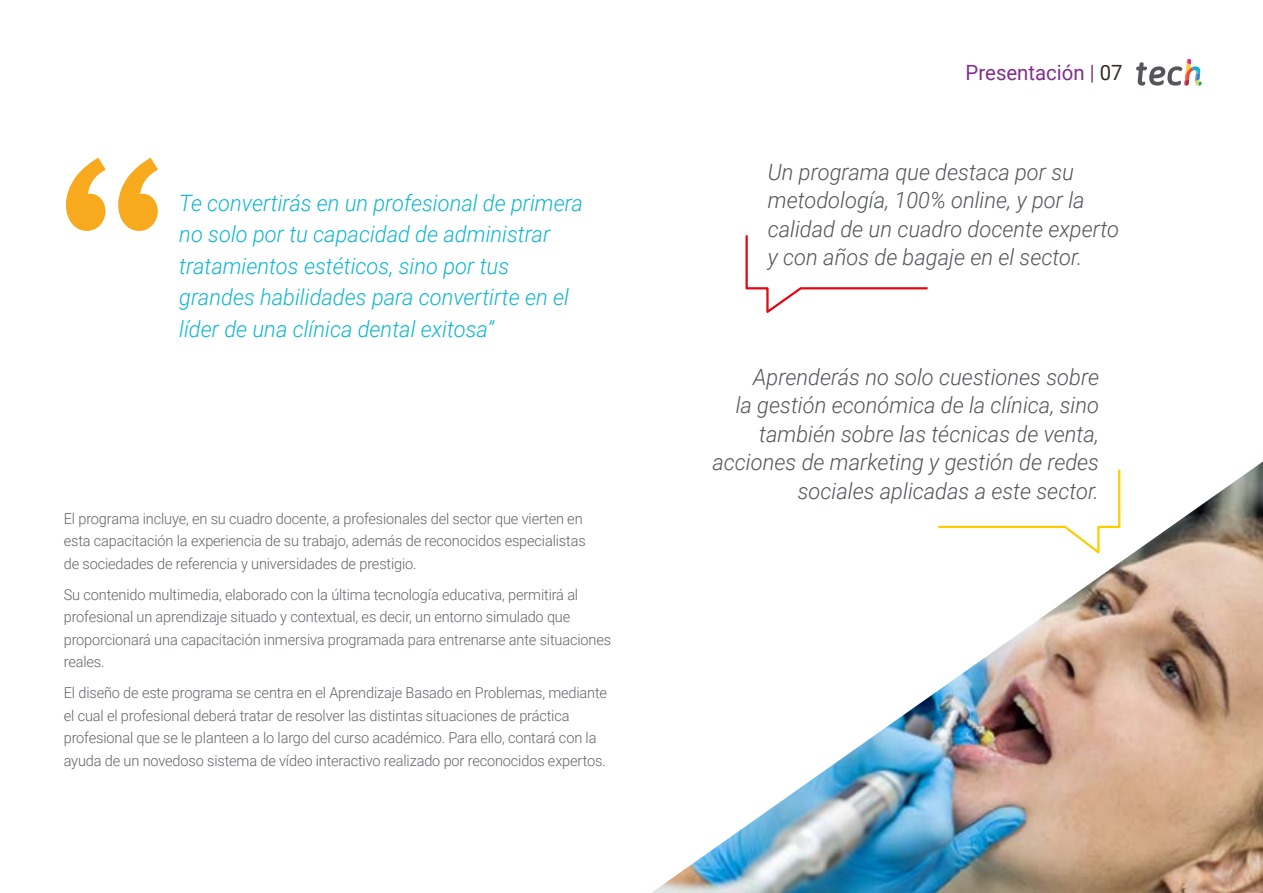
<style>
.page{position:relative;width:1263px;height:893px;background:#fff}
.page>*{position:absolute;margin:0;border:0;box-sizing:border-box;transform-origin:0 0}
.t1{font:italic 300 22.5px/28.5px "Roboto";color:#52555b;text-align:right}
.t2{font:italic 300 22.5px/31.5px "Roboto";color:#0fb6cf}
.t3{font:21px "Roboto";color:#813089}
.t4{font:300 15px/22.5px "Roboto";letter-spacing:-.01em;color:#61646a}
.s1{color:#312e20}
</style>
<div class="page">
<svg style="left:66px;top:158px;width:92px;height:73px"></svg>
<svg style="left:745px;top:235px;width:183px;height:78px"></svg>
<img style="left:651px;top:461px;width:612px;height:432px">
<svg style="left:1136px;top:59px;width:66px;height:27px"></svg>
<h1 class="t2" style="left:179px;top:186px;width:405px">Te convertirás en un profesional de primera no solo por tu capacidad de administrar tratamientos estéticos, sino por tus grandes habilidades para convertirte en el líder de una clínica dental exitosa”</h1>
<p class="t4" style="left:64px;top:506px;width:523px">El programa incluye, en su cuadro docente, a profesionales del sector que vierten en esta capacitación la experiencia de su trabajo, además de reconocidos especialistas de sociedades de referencia y universidades de prestigio.</p>
<p class="t4" style="left:64px;top:582px;width:549px">Su contenido multimedia, elaborado con la última tecnología educativa, permitirá al profesional un aprendizaje situado y contextual, es decir, un entorno simulado que proporcionará una capacitación inmersiva programada para entrenarse ante situaciones reales.</p>
<p class="t4" style="left:64px;top:681px;width:545px">El diseño de este programa se centra en el Aprendizaje Basado en Problemas, mediante el cual el profesional deberá tratar de resolver las distintas situaciones de práctica profesional que se le planteen a lo largo del curso académico. Para ello, contará con la ayuda de un novedoso sistema de vídeo interactivo realizado por reconocidos expertos.</p>
<h2 class="t3" style="left:966px;top:57px;width:159px">Presentación | <span class="s1">07</span></h2>
<h1 class="t1" style="left:768px;top:157px;width:353px;text-align:left">Un programa que destaca por su metodología, 100% online, y por la calidad de un cuadro docente experto y con años de bagaje en el sector.</h1>
<h1 class="t1" style="left:712px;top:362px;width:388px">Aprenderás no solo cuestiones sobre<br>la gestión económica de la clínica, sino también sobre las técnicas de venta, acciones de marketing y gestión de redes sociales aplicadas a este sector.</h1>
</div>
